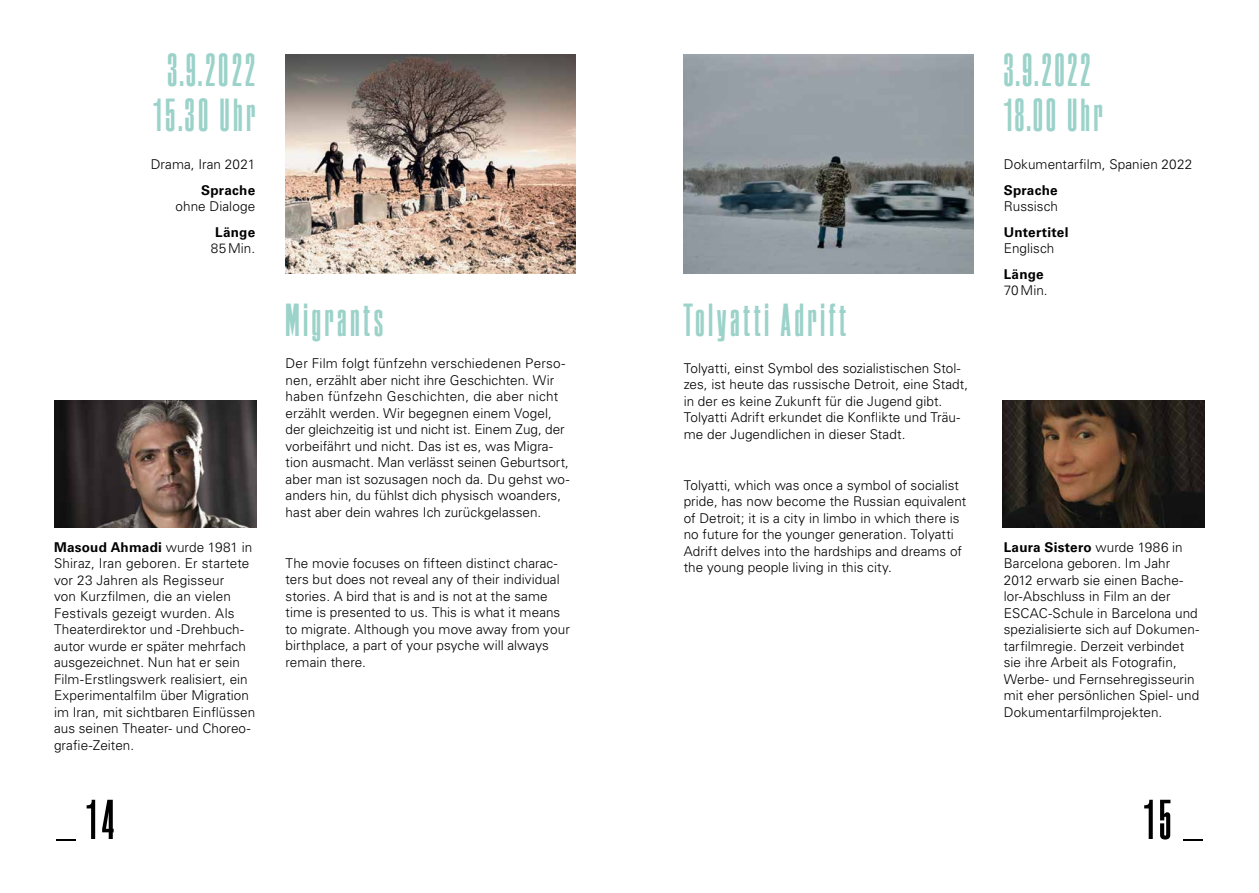
<style>
.page{position:relative;width:1259px;height:893px;background:#fff}
.page>*{position:absolute;margin:0;border:0;box-sizing:border-box;transform-origin:0 0}
.t1{font:800 54.45px "ES Nein";color:#000}
.t2{font:800 45px/45px "ES Nein";letter-spacing:.085em;color:#9bd2c9;text-align:center}
.t3{font:300 13.5px/16.5px "Univers LT Pro 45";letter-spacing:.005em;color:#000}
.t4{font:700 13.5px "Univers LT Pro 65";letter-spacing:.015em;color:#000}
.s1{font-family:"Univers LT Pro 45";font-weight:300}
</style>
<div class="page">
<img style="left:286px;top:54px;width:289px;height:220px">
<img style="left:683px;top:54px;width:290px;height:220px">
<img style="left:54px;top:400px;width:202px;height:128px">
<img style="left:1002px;top:400px;width:203px;height:128px">
<h2 class="t2" style="left:153px;top:48px;width:103px">3.9.2022<br>15.30 Uhr</h2>
<p class="t3" style="left:151px;top:156px;width:106px">Drama, Iran 2021</p>
<p class="t4" style="left:201px;top:180px;width:55px">Sprache</p>
<p class="t3" style="left:176px;top:198px;width:81px">ohne Dialoge</p>
<p class="t4" style="left:215px;top:222px;width:41px">Länge</p>
<p class="t3" style="left:211px;top:240px;width:46px">85Min.</p>
<p class="t4" style="left:54px;top:538px;width:200px">Masoud Ahmadi <span class="s1">wurde 1981 in</span></p>
<p class="t3" style="left:54px;top:555px;width:203px">Shiraz, Iran geboren. Er startete vor 23 Jahren als Regisseur<br>von Kurzfilmen, die an vielen<br>Festivals gezeigt wurden. Als<br>Theaterdirektor und -Drehbuch&shy;autor wurde er später mehrfach ausgezeichnet. Nun hat er sein<br>Film-Erstlingswerk realisiert, ein<br>Experimentalfilm über Migration im Iran, mit sichtbaren Einflüssen aus seinen Theater- und Choreo&shy;grafie-Zeiten.</p>
<h2 class="t2" style="left:286px;top:298px;width:99px">Migrants</h2>
<p class="t3" style="left:286px;top:355px;width:285px">Der Film folgt fünfzehn verschiedenen Perso&shy;nen, erzählt aber nicht ihre Geschichten. Wir haben fünfzehn Geschichten, die aber nicht erzählt werden. Wir begegnen einem Vogel, der gleichzeitig ist und nicht ist. Einem Zug, der vorbeifährt und nicht. Das ist es, was Migra&shy;tion ausmacht. Man verlässt seinen Geburtsort, aber man ist sozusagen noch da. Du gehst wo&shy;anders hin, du fühlst dich physisch woanders, hast aber dein wahres Ich zurückgelassen.</p>
<p class="t3" style="left:286px;top:555px;width:286px">The movie focuses on fifteen distinct charac&shy;ters but does not reveal any of their individual stories. A bird that is and is not at the same time is presented to us. This is what it means to migrate. Although you move away from your birthplace, a part of your psyche will always remain there.</p>
<h2 class="t2" style="left:683px;top:298px;width:164px">Tolyatti Adrift</h2>
<p class="t3" style="left:684px;top:359px;width:286px">Tolyatti, einst Symbol des sozialistischen Stol&shy;zes, ist heute das russische Detroit, eine Stadt, in der es keine Zukunft für die Jugend gibt.<br>Tolyatti Adrift erkundet die Konflikte und Träu&shy;me der Jugendlichen in dieser Stadt.</p>
<p class="t3" style="left:684px;top:476px;width:284px">Tolyatti, which was once a symbol of socialist pride, has now become the Russian equivalent of Detroit; it is a city in limbo in which there is no future for the younger generation. Tolyatti Adrift delves into the hardships and dreams of the young people living in this city.</p>
<h2 class="t2" style="left:1003px;top:48px;width:100px;text-align:left">3.9.2022<br>18.00 Uhr</h2>
<p class="t3" style="left:1003px;top:156px;width:190px">Dokumentarfilm, Spanien 2022</p>
<p class="t4" style="left:1003px;top:180px;width:55px">Sprache</p>
<p class="t3" style="left:1003px;top:198px;width:56px">Russisch</p>
<p class="t4" style="left:1003px;top:222px;width:66px">Untertitel</p>
<p class="t3" style="left:1003px;top:240px;width:52px">Englisch</p>
<p class="t4" style="left:1003px;top:264px;width:41px">Länge</p>
<p class="t3" style="left:1003px;top:282px;width:45px">70Min.</p>
<p class="t4" style="left:1003px;top:538px;width:180px">Laura Sistero <span class="s1">wurde 1986 in</span></p>
<p class="t3" style="left:1003px;top:555px;width:197px">Barcelona geboren. Im Jahr<br>2012 erwarb sie einen Bache&shy;lor-Abschluss in Film an der<br>ESCAC-Schule in Barcelona und spezialisierte sich auf Dokumen&shy;tarfilmregie. Derzeit verbindet sie ihre Arbeit als Fotografin,<br>Werbe- und Fernsehregisseurin mit eher persönlichen Spiel- und<br>Dokumentarfilmprojekten.</p>
<h1 class="t1" style="left:54px;top:791px;width:61px">_14</h1>
<h1 class="t1" style="left:1143px;top:791px;width:63px">15_</h1>
</div>
